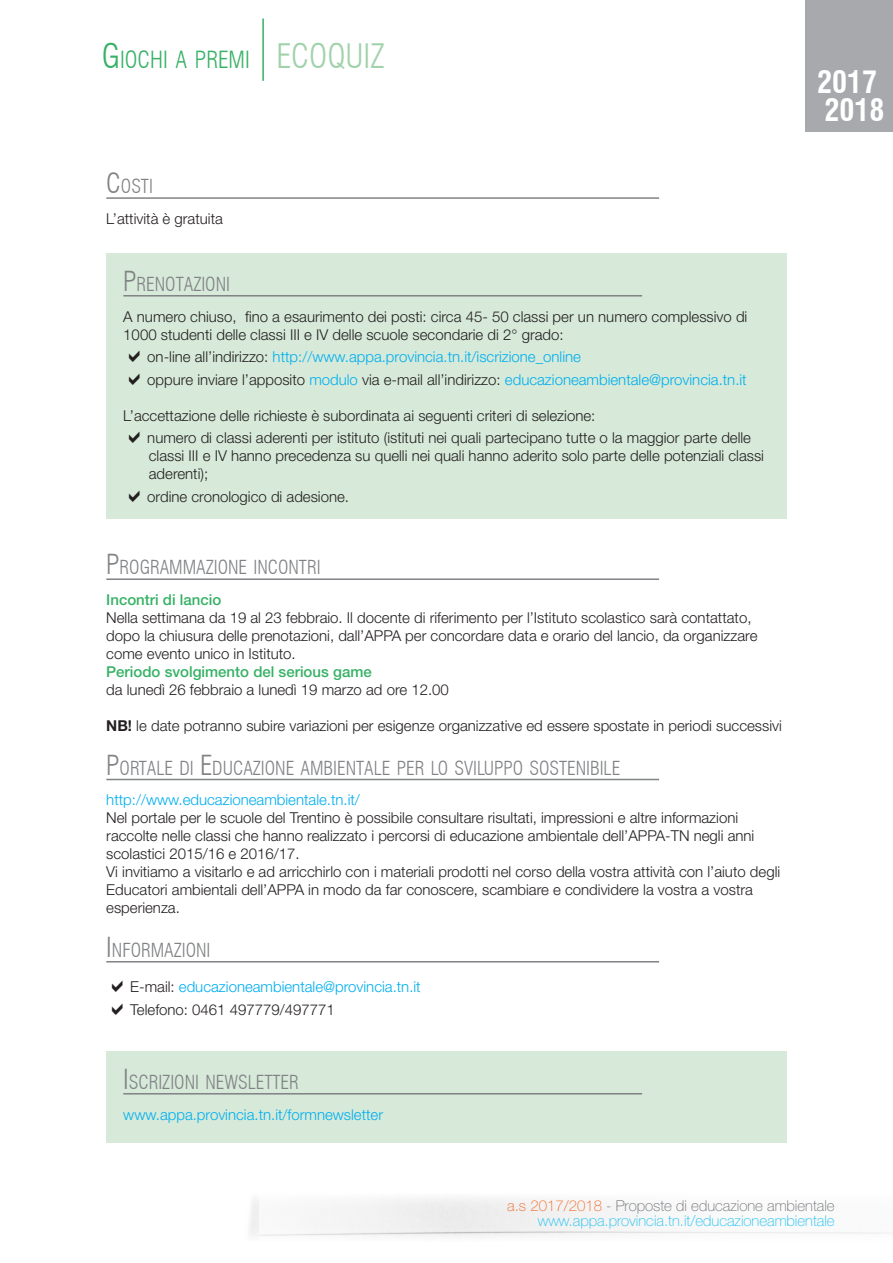
<style>
.page{position:relative;width:893px;height:1263px;background:#fff}
.page>*{position:absolute;margin:0;border:0;box-sizing:border-box;transform-origin:0 0}
.t1{font:700 condensed 30px/27.8px "Swiss 721 BT";color:#fff}
.t2{font:300 condensed 23.1px "Swiss 721 BT";color:#36b165}
.Titoletto{font:300 condensed 18.9px "Swiss 721 BT";color:#808285}
.testo{font:300 15px/18px "Helvetica Neue LT Std";color:#231f20}
.elenco{font:300 15px/18px "Helvetica Neue LT Std";color:#231f20}
.testo-2{font:300 15px "Helvetica Neue LT Std";color:#00aeef}
.t3{font:100 15px/15px "Helvetica Neue LT Std";color:#15c0f2;text-align:right}
.elenco-2{font:300 15px "Helvetica Neue LT Std";color:#00aeef}
.s1{font-size:33px}
.s2{font-size:33px;color:#a1d2ab}
.s3{font-size:27px}
.s4{color:#231f20}
.s5{color:#00aeef}
.s6{font-weight:500;color:#36b165}
.s7{font-weight:700}
.s8{color:#f36421}
.s9{color:#6c6d70}
</style>
<div class="page">
<div style="left:805px;top:0;width:88px;height:131px;background:#a8a9ad"></div>
<hr style="left:262px;top:18px;width:2px;height:63px;background:#36b165">
<div style="left:106px;top:253px;width:681px;height:266px;background:#d7ead9"></div>
<hr style="left:123px;top:295px;width:519px;height:1px;background:#808285">
<div style="left:106px;top:1051px;width:681px;height:92px;background:#d7ead9"></div>
<hr style="left:123px;top:1093px;width:519px;height:1px;background:#808285">
<hr style="left:106px;top:578px;width:553px;height:2px;background:#808285">
<hr style="left:106px;top:779px;width:553px;height:1px;background:#808285">
<hr style="left:106px;top:961px;width:553px;height:1px;background:#808285">
<hr style="left:106px;top:197px;width:553px;height:2px;background:#808285">
<h2 class="t2" style="left:102px;top:46px;width:284px"><span class="s1">G</span>IOCHI A PREMI <span class="s2">ECOQUIZ</span></h2>
<p class="Titoletto" style="left:106px;top:175px;width:48px"><span class="s3">C</span> OSTI</p>
<p class="testo" style="left:106px;top:209px;width:118px">L’attività è gratuita</p>
<p class="Titoletto" style="left:123px;top:273px;width:108px"><span class="s3">P</span>RENOTAZIONI</p>
<p class="testo" style="left:123px;top:307px;width:626px">A numero chiuso, fino a esaurimento dei posti: circa 45- 50 classi per un numero complessivo di<br>1000 studenti delle classi III e IV delle scuole secondarie di 2° grado:</p>
<p class="testo-2" style="left:147px;top:347px;width:435px"><span class="s4">on-line all’indirizzo:</span> http://www.appa.provincia.tn.it/iscrizione_online</p>
<p class="testo" style="left:147px;top:370px;width:601px">oppure inviare l’apposito <span class="s5">modulo</span> via e-mail all’indirizzo: <span class="s5">educazioneambientale@provincia.tn.it</span></p>
<p class="testo" style="left:123px;top:406px;width:474px">L’accettazione delle richieste è subordinata ai seguenti criteri di selezione:</p>
<p class="elenco" style="left:147px;top:428px;width:618px">numero di classi aderenti per istituto (istituti nei quali partecipano tutte o la maggior parte delle classi III e IV hanno precedenza su quelli nei quali hanno aderito solo parte delle potenziali classi aderenti);</p>
<p class="elenco" style="left:147px;top:487px;width:203px">ordine cronologico di adesione.</p>
<p class="Titoletto" style="left:106px;top:556px;width:216px"><span class="s3">P</span>ROGRAMMAZIONE INCONTRI</p>
<p class="testo" style="left:106px;top:590px;width:653px"><span class="s6">Incontri di lancio<br></span>Nella settimana da 19 al 23 febbraio. Il docente di riferimento per l’Istituto scolastico sarà contattato, dopo la chiusura delle prenotazioni, dall’APPA per concordare data e orario del lancio, da organizzare come evento unico in Istituto.</p>
<p class="testo" style="left:106px;top:662px;width:344px"><span class="s6">Periodo svolgimento del serious game<br></span>da lunedì 26 febbraio a lunedì 19 marzo ad ore 12.00</p>
<p class="testo" style="left:106px;top:716px;width:677px"><span class="s7">NB!</span> le date potranno subire variazioni per esigenze organizzative ed essere spostate in periodi successivi</p>
<p class="Titoletto" style="left:106px;top:756px;width:515px"><span class="s3">P</span>ORTALE DI <span class="s3">E</span>DUCAZIONE AMBIENTALE PER LO SVILUPPO SOSTENIBILE</p>
<p class="testo-2" style="left:106px;top:791px;width:255px">http://www.educazioneambientale.tn.it/</p>
<p class="testo" style="left:106px;top:809px;width:650px">Nel portale per le scuole del Trentino è possibile consultare risultati, impressioni e altre informazioni raccolte nelle classi che hanno realizzato i percorsi di educazione ambientale dell’APPA-TN negli anni scolastici 2015/16 e 2016/17.</p>
<p class="testo" style="left:106px;top:863px;width:675px">Vi invitiamo a visitarlo e ad arricchirlo con i materiali prodotti nel corso della vostra attività con l’aiuto degli<br>Educatori ambientali dell’APPA in modo da far conoscere, scambiare e condividere la vostra a vostra esperienza.</p>
<p class="Titoletto" style="left:106px;top:938px;width:106px"><span class="s3">I</span> NFORMAZIONI</p>
<p class="elenco-2" style="left:130px;top:977px;width:292px"><span class="s4">E-mail:</span> educazioneambientale@provincia.tn.it</p>
<p class="elenco" style="left:130px;top:1000px;width:206px">Telefono: 0461 497779/497771</p>
<p class="Titoletto" style="left:123px;top:1070px;width:177px"><span class="s3">I</span> SCRIZIONI NEWSLETTER</p>
<p class="testo-2" style="left:123px;top:1105px;width:261px">www.appa.provincia.tn.it/formnewsletter</p>
<h1 class="t1" style="left:817px;top:68px;width:69px">2017<br>2018</h1>
<p class="t3" style="left:507px;top:1198px;width:329px"><span class="s8">a.s 2017/2018</span> <span class="s9">- Proposte di educazione ambientale </span>www.appa.provincia.tn.it/educazioneambientale</p>
</div>
